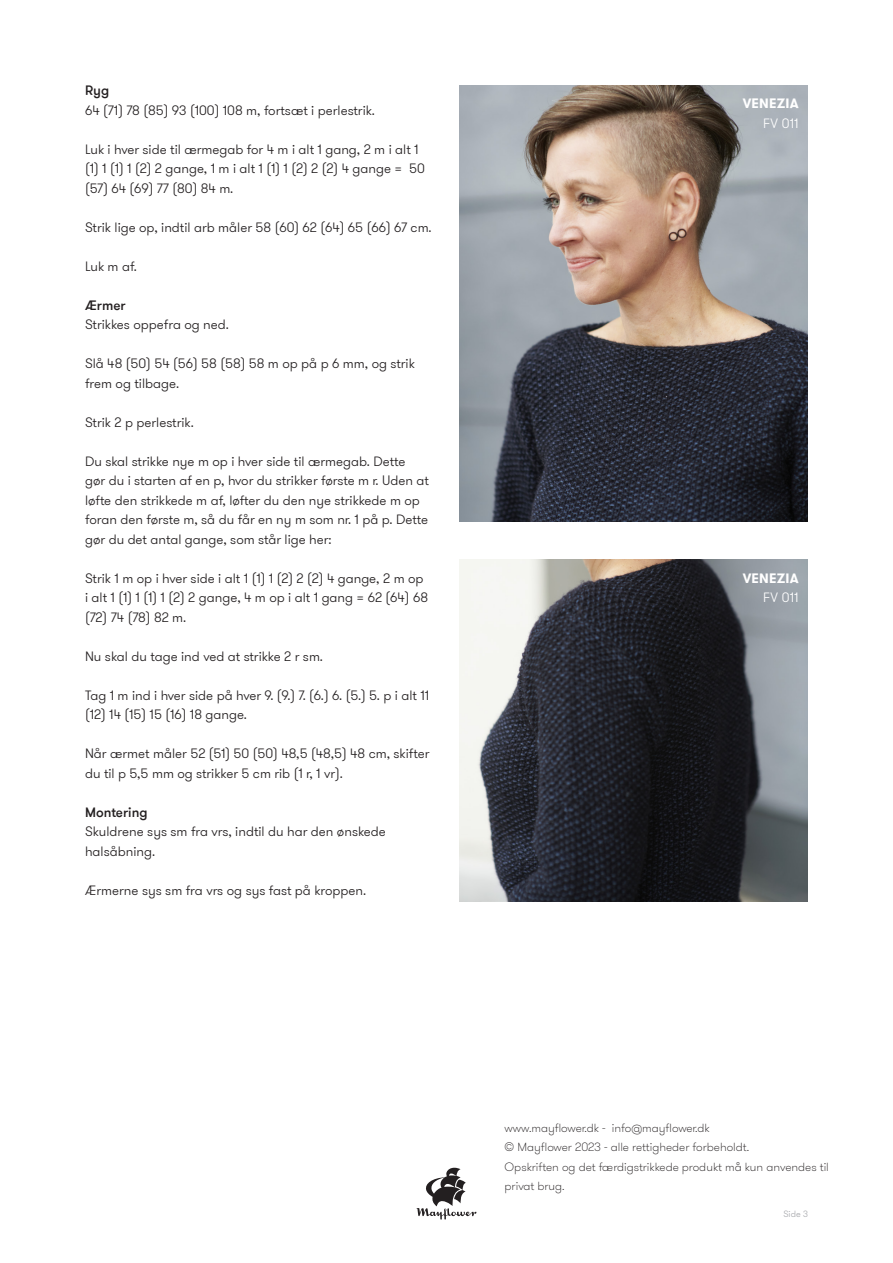
<style>
.page{position:relative;width:893px;height:1263px;background:#fff}
.page>*{position:absolute;margin:0;border:0;box-sizing:border-box;transform-origin:0 0}
.t1{font:300 13.5px/19.5px "GT Walsheim Pro";color:#231f20}
.t2{font:500 13.5px "GT Walsheim Pro";color:#231f20}
.t3{font:700 13.5px "GT Walsheim Pro";letter-spacing:.015em;color:#fff}
.t4{font:300 13.5px "GT Walsheim Pro";letter-spacing:.015em;color:#fff}
.t5{font:100 12px/19.5px "GT Walsheim Pro";color:#231f20}
.t6{font:300 9px "GT Walsheim Pro";color:#a8a9ad}
</style>
<div class="page">
<svg style="left:417px;top:1168px;width:59px;height:51px"></svg>
<img style="left:459px;top:85px;width:349px;height:437px">
<img style="left:459px;top:560px;width:349px;height:341px">
<p class="t2" style="left:85px;top:82px;width:26px">Ryg</p>
<p class="t1" style="left:85px;top:101px;width:291px">64 (71) 78 (85) 93 (100) 108 m, fortsæt i perlestrik.</p>
<p class="t1" style="left:85px;top:140px;width:341px">Luk i hver side til ærmegab for 4 m i alt 1 gang, 2 m i alt 1 (1) 1 (1) 1 (2) 2 gange, 1 m i alt 1 (1) 1 (2) 2 (2) 4 gange = 50 (57) 64 (69) 77 (80) 84 m.</p>
<p class="t1" style="left:85px;top:218px;width:348px">Strik lige op, indtil arb måler 58 (60) 62 (64) 65 (66) 67 cm.</p>
<p class="t1" style="left:85px;top:257px;width:53px">Luk m af.</p>
<p class="t2" style="left:85px;top:296px;width:42px">Ærmer</p>
<p class="t1" style="left:85px;top:315px;width:145px">Strikkes oppefra og ned.</p>
<p class="t1" style="left:85px;top:354px;width:331px">Slå 48 (50) 54 (56) 58 (58) 58 m op på p 6 mm, og strik frem og tilbage.</p>
<p class="t1" style="left:85px;top:413px;width:110px">Strik 2 p perlestrik.</p>
<p class="t1" style="left:85px;top:452px;width:345px">Du skal strikke nye m op i hver side til ærmegab. Dette gør du i starten af en p, hvor du strikker første m r. Uden at løfte den strikkede m af, løfter du den nye strikkede m op foran den første m, så du får en ny m som nr. 1 på p. Dette gør du det antal gange, som står lige her:</p>
<p class="t1" style="left:85px;top:569px;width:345px">Strik 1 m op i hver side i alt 1 (1) 1 (2) 2 (2) 4 gange, 2 m op i alt 1 (1) 1 (1) 1 (2) 2 gange, 4 m op i alt 1 gang = 62 (64) 68 (72) 74 (78) 82 m.</p>
<p class="t1" style="left:85px;top:647px;width:240px">Nu skal du tage ind ved at strikke 2 r sm.</p>
<p class="t1" style="left:85px;top:686px;width:346px">Tag 1 m ind i hver side på hver 9. (9.) 7. (6.) 6. (5.) 5. p i alt 11 (12) 14 (15) 15 (16) 18 gange.</p>
<p class="t1" style="left:85px;top:744px;width:346px">Når ærmet måler 52 (51) 50 (50) 48,5 (48,5) 48 cm, skifter du til p 5,5 mm og strikker 5 cm rib (1 r, 1 vr).</p>
<p class="t2" style="left:85px;top:803px;width:64px">Montering</p>
<p class="t1" style="left:85px;top:822px;width:302px">Skuldrene sys sm fra vrs, indtil du har den ønskede halsåbning.</p>
<p class="t1" style="left:85px;top:881px;width:283px">Ærmerne sys sm fra vrs og sys fast på kroppen.</p>
<p class="t3" style="left:743px;top:95px;width:57px">VENEZIA</p>
<p class="t4" style="left:763px;top:115px;width:37px">FV 011</p>
<p class="t3" style="left:743px;top:569px;width:57px">VENEZIA</p>
<p class="t4" style="left:763px;top:589px;width:37px">FV 011</p>
<p class="t5" style="left:505px;top:1118px;width:207px">www.mayflower.dk - info@mayflower.dk</p>
<p class="t5" style="left:505px;top:1137px;width:246px">© Mayflower 2023 - alle rettigheder forbeholdt.</p>
<p class="t5" style="left:505px;top:1157px;width:326px">Opskriften og det færdigstrikkede produkt må kun anvendes til privat brug.</p>
<p class="t6" style="left:783px;top:1208px;width:26px">Side 3</p>
</div>
